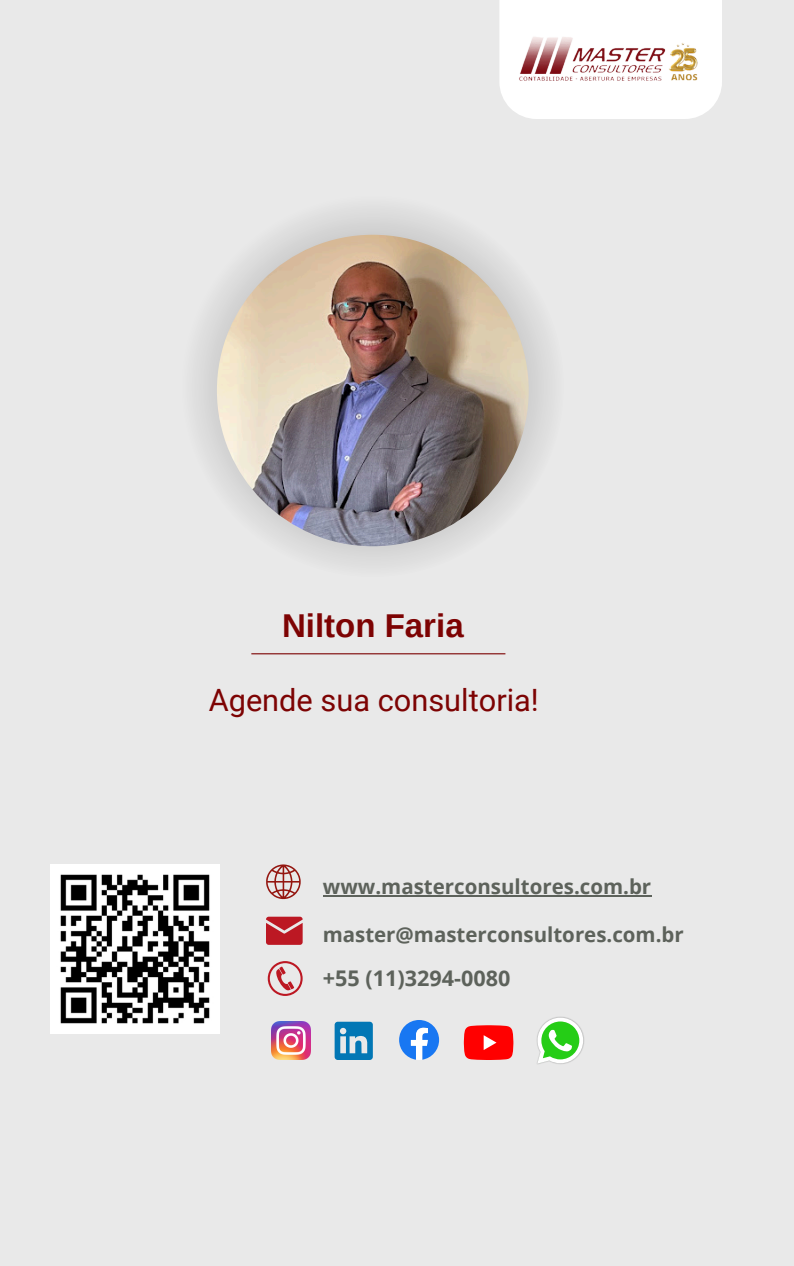
<style>
.page{position:relative;width:794px;height:1266px;background:#fff}
.page>*{position:absolute;margin:0;border:0;box-sizing:border-box;transform-origin:0 0}
.t1{font:700 33px "Arimo";color:#7d0303}
.t2{font:30.75px "Roboto";color:#7d0303}
.t3{font:700 21.6px "Open Sans";color:#5d625b}
.t4{font:700 20.48px "Open Sans";color:#5d625b}
</style>
<div class="page">
<div style="left:0;top:0;width:793px;height:1266px;background:#e9e9e9"></div>
<svg style="left:266px;top:916px;width:36px;height:29px"></svg>
<svg style="left:266px;top:864px;width:34px;height:36px"></svg>
<img style="left:272px;top:1021px;width:38px;height:39px">
<svg style="left:334px;top:1021px;width:38px;height:39px"></svg>
<svg style="left:399px;top:1020px;width:40px;height:40px"></svg>
<svg style="left:463px;top:1025px;width:50px;height:35px;background:#fd2020"></svg>
<svg style="left:267px;top:961px;width:35px;height:35px"></svg>
<img style="left:537px;top:1016px;width:47px;height:48px">
<svg style="left:537px;top:1017px;width:46px;height:46px"></svg>
<div style="left:499px;top:0;width:222px;height:119px;background:#fff"></div>
<img style="left:519px;top:37px;width:202px;height:64px">
<img style="left:50px;top:864px;width:169px;height:169px">
<hr style="left:251px;top:653px;width:254px;height:1px;background:#7d0303">
<svg style="left:195px;top:209px;width:357px;height:356px"></svg>
<img style="left:217px;top:235px;width:311px;height:311px;border-radius:50%">
<hr style="left:323px;top:895px;width:328px;height:1px;background:#5d625b">
<h2 class="t1" style="left:282px;top:607px;width:183px">Nilton Faria</h2>
<p class="t2" style="left:208px;top:683px;width:331px">Agende sua consultoria!</p>
<p class="t4" style="left:323px;top:872px;width:330px">www.masterconsultores.com.br</p>
<p class="t4" style="left:322px;top:920px;width:362px">master@masterconsultores.com.br</p>
<h1 class="t3" style="left:323px;top:963px;width:189px">+55 (11)3294-0080</h1>
</div>
